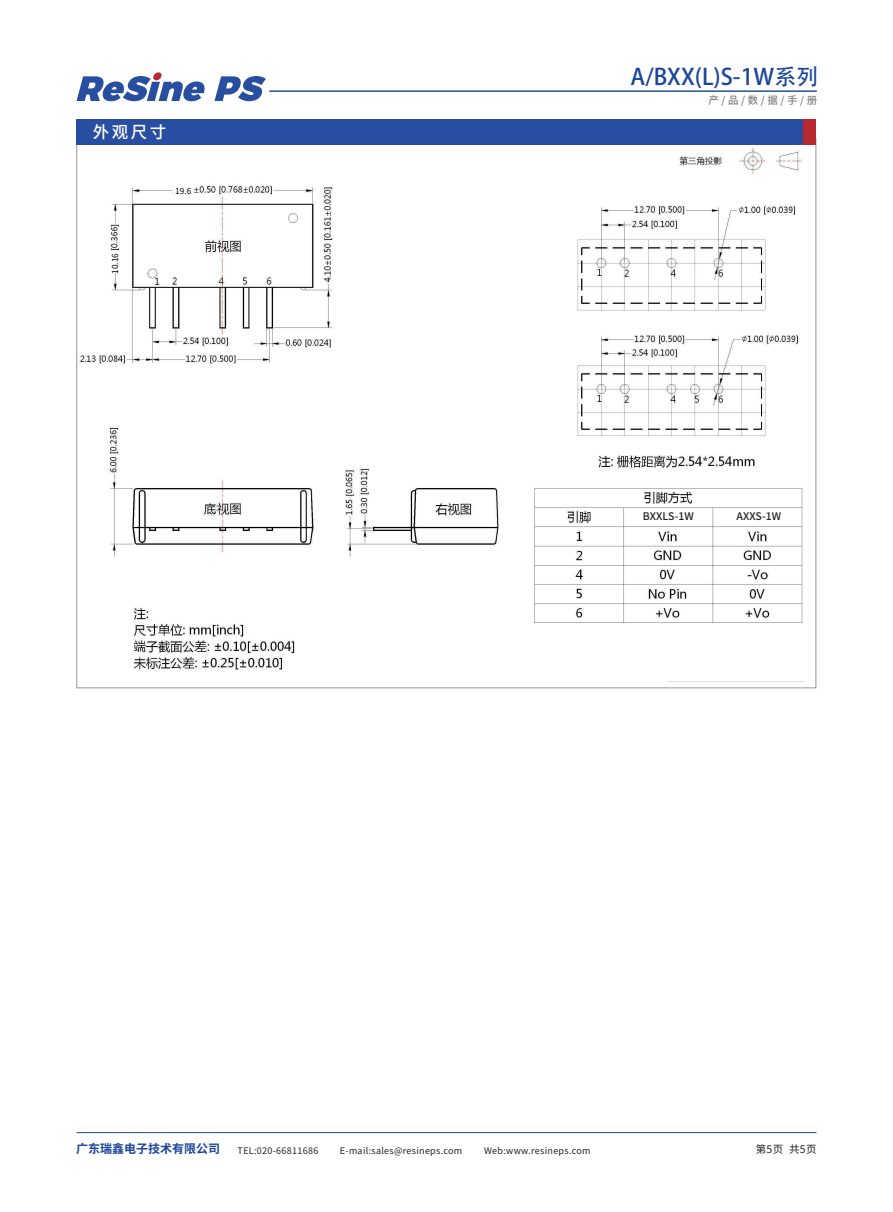
<style>
.page{position:relative;width:893px;height:1212px;background:#fff}
.page>*{position:absolute;margin:0;border:0;box-sizing:border-box;transform-origin:0 0}
.t1{font:22.5px "FZLTXIHJW GB1 0 G Bpc EUC H";color:#1b459a}
.t2{font:500 16.5px "Source Han Sans CN";color:#fff}
.t3{font:700 12px "Source Han Sans CN";color:#1b459a}
.t4{font:500 10.5px "Source Han Sans CN";color:#231f20}
.t5{font:500 10.5px "Source Han Sans CN";color:#7e8186}
.t6{font:10.5px "Source Han Sans CN";letter-spacing:.035em;color:#231f20}
.t7{font:9px "Source Han Sans CN";letter-spacing:.035em;color:#231f20}
.t8{font:8.25px "Source Han Sans CN";color:#070606}
</style>
<div class="page">
<img style="left:76px;top:139px;width:741px;height:550px">
<div style="left:76px;top:119px;width:728px;height:26px;background:#284ea1"></div>
<div style="left:804px;top:119px;width:12px;height:26px;background:#b72831"></div>
<div style="left:636px;top:642px;width:170px;height:39px;background:#fff"></div>
<div style="left:503px;top:202px;width:62px;height:38px;background:#fff"></div>
<div style="left:503px;top:329px;width:62px;height:38px;background:#fff"></div>
<hr style="left:77px;top:1132px;width:739px;height:1px;background:#1b459a">
<hr style="left:269px;top:90px;width:548px;height:2px;background:#284ea1">
<svg style="left:77px;top:72px;width:128px;height:29px"></svg>
<svg style="left:215px;top:76px;width:51px;height:25px"></svg>
<div style="left:646px;top:510px;width:46px;height:14px;background:#fff"></div>
<div style="left:741px;top:510px;width:31px;height:14px;background:#fff"></div>
<div style="left:173px;top:184px;width:21px;height:13px;background:#fff"></div>
<div style="left:109px;top:251px;width:12px;height:21px;background:#fff"></div>
<h2 class="t2" style="left:93px;top:123px;width:75px">外观尺寸</h2>
<p class="t8" style="left:175px;top:186px;width:18px">19.6</p>
<p class="t8" style="left:110px;top:274px;width:22px;rotate:-90deg">10.16</p>
<h1 class="t1" style="left:630px;top:63px;width:190px">A/BXX(L)S-1W系列</h1>
<p class="t5" style="left:709px;top:94px;width:110px">产/品/数/据/手/册</p>
<p class="t4" style="left:643px;top:511px;width:52px">BXXLS-1W</p>
<p class="t4" style="left:737px;top:511px;width:46px">AXXS-1W</p>
<h3 class="t3" style="left:76px;top:1142px;width:145px">广东瑞鑫电子技术有限公司</h3>
<p class="t7" style="left:238px;top:1146px;width:82px">TEL:020-66811686</p>
<p class="t7" style="left:340px;top:1145px;width:124px">E-mail:sales@resineps.com</p>
<p class="t7" style="left:484px;top:1145px;width:108px">Web:www.resineps.com</p>
<p class="t6" style="left:756px;top:1144px;width:62px">第5页 共5页</p>
</div>
